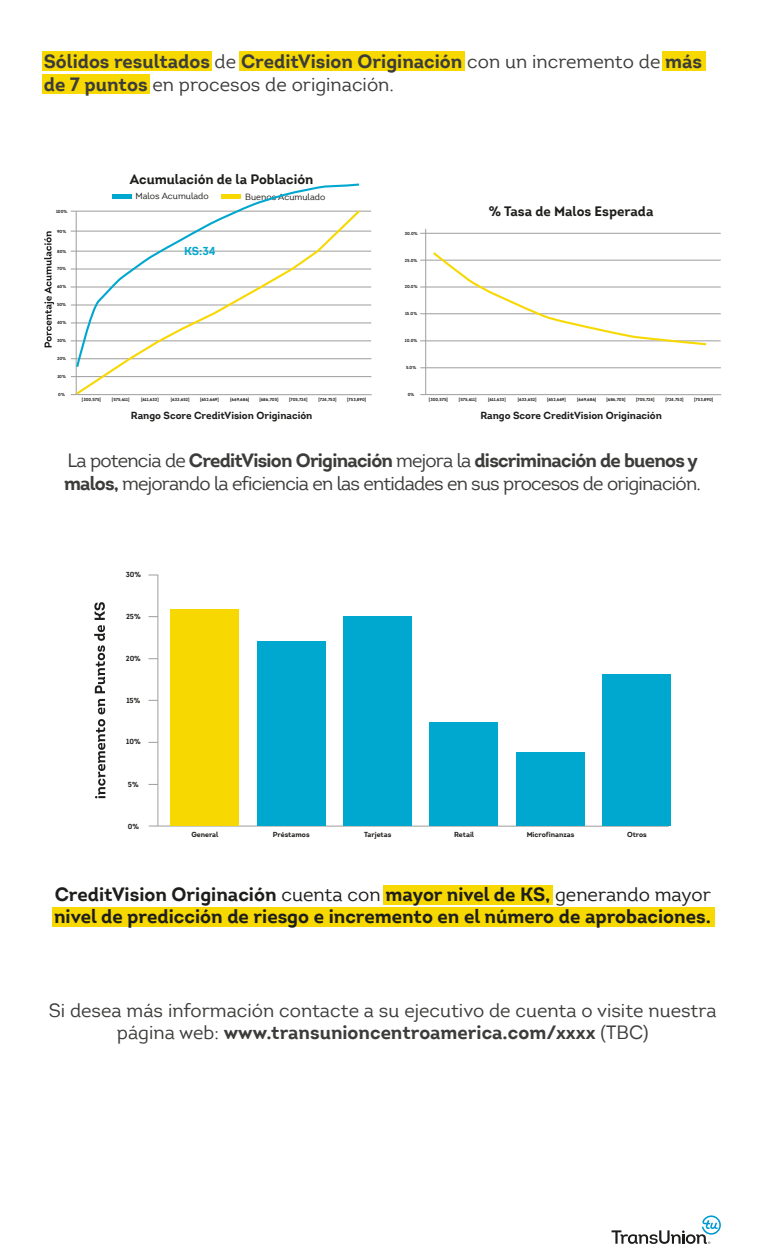
<style>
.page{position:relative;width:765px;height:1260px;background:#fff}
.page>*{position:absolute;margin:0;border:0;box-sizing:border-box;transform-origin:0 0}
.t1{font:18.75px/22.5px "Intro";letter-spacing:-.03em;color:#3c3c3b}
.t2{font:700 18.75px/22.5px "Intro";color:#1d1d1b}
.t3{font:18.75px/22.5px "Intro";color:#3c3c3b;text-align:center}
.t4{font:700 18.75px/22.5px "Intro";color:#3c3c3b}
.t5{font:700 13.38px "Intro";color:#1d1d1b}
.t6{font:700 11.25px "Intro";color:#00a7cf}
.t7{font:700 10px "Intro";color:#1d1d1b}
.t8{font:8.75px "Intro";color:#1d1d1b}
.t9{font:700 7.12px "Intro";color:#1d1d1b}
.t10{font:700 4.25px "Intro";color:#1d1d1b}
.s1{font-weight:400}
.s2{font-weight:700}
</style>
<div class="page">
<div style="left:383px;top:885px;width:170px;height:20px;background:#f7d801"></div>
<div style="left:52px;top:907px;width:662px;height:19px;background:#f7d801"></div>
<hr style="left:71px;top:287px;width:300px;height:1px;background:#9d9d9c">
<hr style="left:71px;top:305px;width:300px;height:1px;background:#9d9d9c">
<hr style="left:71px;top:341px;width:300px;height:1px;background:#9d9d9c">
<hr style="left:71px;top:323px;width:300px;height:1px;background:#9d9d9c">
<hr style="left:71px;top:359px;width:300px;height:1px;background:#9d9d9c">
<hr style="left:71px;top:394px;width:301px;height:1px;background:#9d9d9c">
<hr style="left:71px;top:376px;width:300px;height:1px;background:#9d9d9c">
<hr style="left:71px;top:269px;width:300px;height:1px;background:#9d9d9c">
<hr style="left:71px;top:251px;width:300px;height:1px;background:#9d9d9c">
<hr style="left:71px;top:231px;width:300px;height:1px;background:#9d9d9c">
<hr style="left:71px;top:211px;width:300px;height:1px;background:#9d9d9c">
<svg style="left:74px;top:210px;width:288px;height:186px"></svg>
<hr style="left:425px;top:229px;width:1px;height:166px;background:#9d9d9c">
<hr style="left:420px;top:287px;width:301px;height:1px;background:#9d9d9c">
<hr style="left:420px;top:341px;width:301px;height:1px;background:#9d9d9c">
<hr style="left:420px;top:394px;width:301px;height:1px;background:#9d9d9c">
<hr style="left:420px;top:368px;width:301px;height:1px;background:#9d9d9c">
<hr style="left:420px;top:314px;width:301px;height:1px;background:#9d9d9c">
<hr style="left:420px;top:260px;width:301px;height:1px;background:#9d9d9c">
<hr style="left:420px;top:233px;width:301px;height:1px;background:#9d9d9c">
<svg style="left:432px;top:252px;width:276px;height:94px"></svg>
<svg style="left:612px;top:1215px;width:109px;height:29px"></svg>
<svg style="left:75px;top:183px;width:286px;height:186px"></svg>
<div style="left:43px;top:74px;width:107px;height:20px;background:#f7d801"></div>
<div style="left:239px;top:51px;width:226px;height:20px;background:#f7d801"></div>
<div style="left:43px;top:51px;width:169px;height:20px;background:#f7d801"></div>
<div style="left:662px;top:51px;width:44px;height:20px;background:#f7d801"></div>
<svg style="left:44px;top:231px;width:10px;height:116px"></svg>
<hr style="left:157px;top:575px;width:1px;height:251px;background:#9d9d9c">
<hr style="left:149px;top:826px;width:520px;height:1px;background:#9d9d9c">
<div style="left:171px;top:609px;width:68px;height:217px;background:#f7d801"></div>
<div style="left:257px;top:641px;width:69px;height:185px;background:#00a7cf"></div>
<div style="left:343px;top:617px;width:69px;height:209px;background:#00a7cf"></div>
<div style="left:430px;top:723px;width:68px;height:103px;background:#00a7cf"></div>
<div style="left:516px;top:752px;width:68px;height:74px;background:#00a7cf"></div>
<div style="left:602px;top:674px;width:69px;height:152px;background:#00a7cf"></div>
<svg style="left:95px;top:699px;width:10px;height:99px"></svg>
<svg style="left:94px;top:602px;width:11px;height:91px"></svg>
<h1 class="t4" style="left:44px;top:50px;width:660px">Sólidos resultados <span class="s1">de</span> CreditVision Originación <span class="s1">con un incremento de</span> más de 7 puntos <span class="s1">en procesos de originación.</span></h1>
<h2 class="t5" style="left:130px;top:171px;width:185px">Acumulación de la Población</h2>
<p class="t10" style="left:56px;top:208px;width:13px">100%</p>
<p class="t10" style="left:57px;top:228px;width:11px">90%</p>
<p class="t10" style="left:57px;top:248px;width:11px">80%</p>
<p class="t10" style="left:57px;top:266px;width:10px">70%</p>
<p class="t10" style="left:57px;top:284px;width:11px">60%</p>
<p class="t10" style="left:57px;top:302px;width:11px">50%</p>
<p class="t10" style="left:57px;top:320px;width:11px">40%</p>
<p class="t10" style="left:57px;top:338px;width:11px">30%</p>
<p class="t10" style="left:57px;top:356px;width:10px">20%</p>
<p class="t10" style="left:57px;top:374px;width:10px">10%</p>
<p class="t10" style="left:58px;top:392px;width:8px">0%</p>
<h3 class="t8" style="left:136px;top:191px;width:75px">Malos Acumulado</h3>
<h3 class="t8" style="left:245px;top:191px;width:82px">Buenos Acumulado</h3>
<h3 class="t6" style="left:184px;top:244px;width:33px">KS:34</h3>
<p class="t10" style="left:82px;top:397px;width:21px">[300,575]</p>
<p class="t10" style="left:112px;top:397px;width:19px">[575,611]</p>
<p class="t10" style="left:141px;top:397px;width:19px">[611,633]</p>
<p class="t10" style="left:171px;top:397px;width:20px">[633,652]</p>
<p class="t10" style="left:200px;top:397px;width:20px">[652,669]</p>
<p class="t10" style="left:230px;top:397px;width:21px">[669,686]</p>
<p class="t10" style="left:259px;top:397px;width:21px">[686,705]</p>
<p class="t10" style="left:289px;top:397px;width:20px">[705,724]</p>
<p class="t10" style="left:318px;top:397px;width:20px">[724,753]</p>
<p class="t10" style="left:347px;top:397px;width:20px">[753,890]</p>
<p class="t10" style="left:405px;top:231px;width:14px">30.0%</p>
<p class="t10" style="left:405px;top:257px;width:14px">25.0%</p>
<p class="t10" style="left:405px;top:284px;width:14px">20.0%</p>
<p class="t10" style="left:405px;top:311px;width:14px">15.0%</p>
<p class="t10" style="left:405px;top:338px;width:14px">10.0%</p>
<p class="t10" style="left:406px;top:365px;width:12px">5.0%</p>
<p class="t10" style="left:408px;top:392px;width:8px">0%</p>
<h2 class="t5" style="left:489px;top:202px;width:166px">% Tasa de Malos Esperada</h2>
<p class="t10" style="left:429px;top:397px;width:21px">[300,575]</p>
<p class="t10" style="left:459px;top:397px;width:19px">[575,611]</p>
<p class="t10" style="left:488px;top:397px;width:19px">[611,633]</p>
<p class="t10" style="left:518px;top:397px;width:20px">[633,652]</p>
<p class="t10" style="left:547px;top:397px;width:20px">[652,669]</p>
<p class="t10" style="left:577px;top:397px;width:21px">[669,686]</p>
<p class="t10" style="left:606px;top:397px;width:21px">[686,705]</p>
<p class="t10" style="left:636px;top:397px;width:20px">[705,724]</p>
<p class="t10" style="left:665px;top:397px;width:20px">[724,753]</p>
<p class="t10" style="left:694px;top:397px;width:20px">[753,890]</p>
<h3 class="t7" style="left:480px;top:409px;width:183px">Rango Score CreditVision Originación</h3>
<h1 class="t1" style="left:64px;top:450px;width:638px">La potencia de <span class="s2">CreditVision Originación</span> mejora la <span class="s2">discriminación de buenos y malos,</span> mejorando la eficiencia en las entidades en sus procesos de originación.</h1>
<h3 class="t7" style="left:131px;top:409px;width:183px">Rango Score CreditVision Originación</h3>
<h3 class="t9" style="left:126px;top:570px;width:17px">30%</h3>
<h3 class="t9" style="left:126px;top:612px;width:16px">25%</h3>
<h3 class="t9" style="left:126px;top:654px;width:17px">20%</h3>
<h3 class="t9" style="left:126px;top:696px;width:15px">15%</h3>
<h3 class="t9" style="left:126px;top:737px;width:16px">10%</h3>
<h3 class="t9" style="left:128px;top:780px;width:12px">5%</h3>
<h3 class="t9" style="left:128px;top:822px;width:13px">0%</h3>
<h3 class="t9" style="left:191px;top:830px;width:29px">General</h3>
<h3 class="t9" style="left:273px;top:830px;width:38px">Préstamos</h3>
<h3 class="t9" style="left:364px;top:830px;width:29px">Tarjetas</h3>
<h3 class="t9" style="left:454px;top:830px;width:21px">Retail</h3>
<h3 class="t9" style="left:527px;top:830px;width:49px">Microfinanzas</h3>
<h3 class="t9" style="left:627px;top:830px;width:21px">Otros</h3>
<h1 class="t2" style="left:54px;top:883px;width:658px">CreditVision Originación <span class="s1">cuenta con</span> mayor nivel de KS, <span class="s1">generando mayor </span>nivel de predicción de riesgo e incremento en el número de aprobaciones.</h1>
<h1 class="t3" style="left:49px;top:999px;width:669px">Si desea más información contacte a su ejecutivo de cuenta o visite nuestra página web: <span class="s2">www.transunioncentroamerica.com/xxxx</span> (TBC)</h1>
</div>
